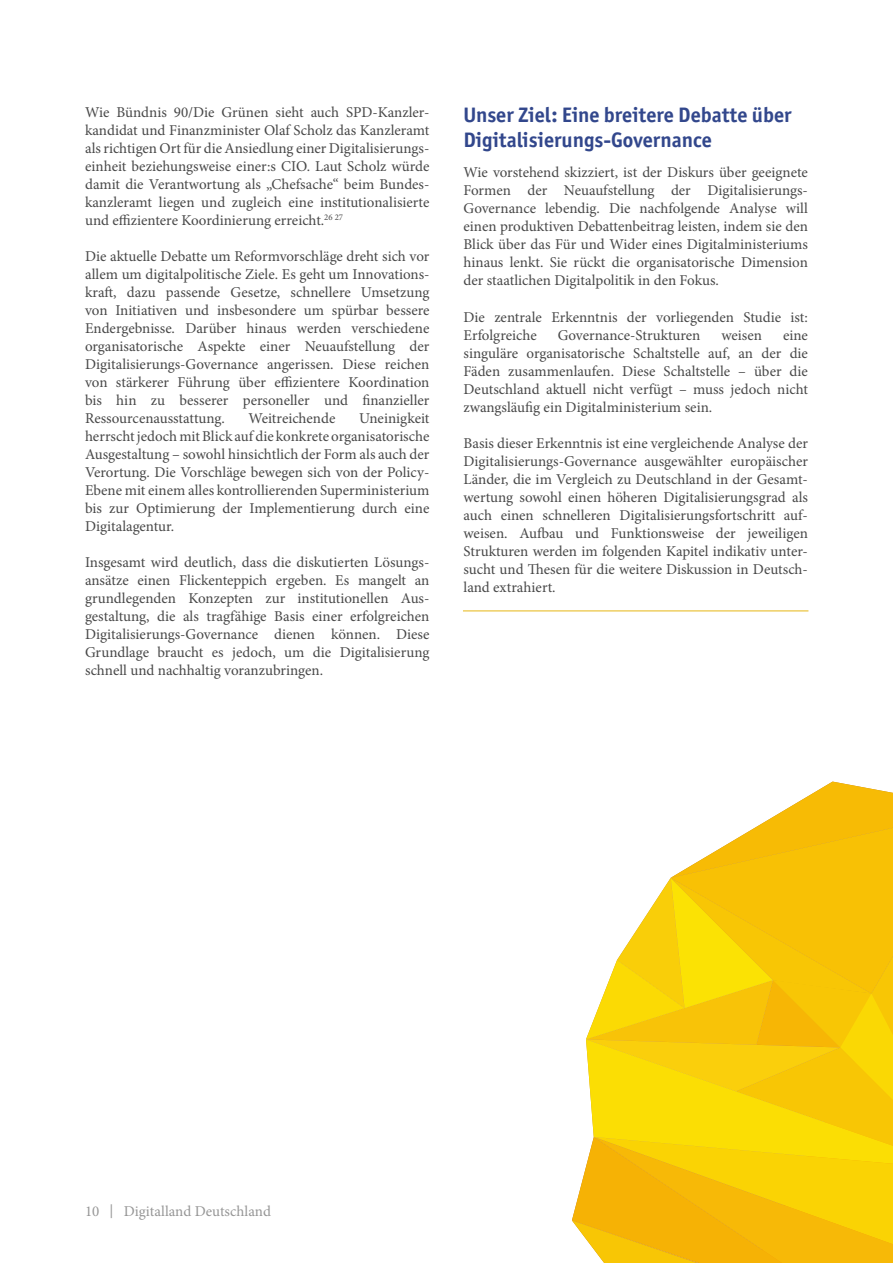
<style>
.page{position:relative;width:893px;height:1263px;background:#fff}
.page>*{position:absolute;margin:0;border:0;box-sizing:border-box;transform-origin:0 0}
.Subhead_L1{font:700 21px/25.2px "Officina Sans ITC Pro";color:#32478c}
.Body{font:15px/18px "Minion Pro";color:#484848;text-align:justify}
.t1{font:15px "Minion Pro";color:#969696}
.s1{font-family:"Graphik"}
</style>
<div class="page">
<svg style="left:572px;top:781px;width:320px;height:482px"></svg>
<hr style="left:463px;top:610px;width:345px;height:1px;background:#e6b613">
<hr style="left:892px;top:0;width:1px;height:1263px;background:#32478c">
<p class="Body" style="left:85px;top:103px;width:346px">Wie Bündnis 90/Die Grünen sieht auch SPD-Kanzler&shy;kandidat und Finanzminister Olaf Scholz das Kanzleramt als richtigen Ort für die Ansiedlung einer Digitalisierungs&shy;einheit beziehungsweise einer:s CIO. Laut Scholz würde damit die Verantwortung als „Chefsache“ beim Bundes&shy;kanzleramt liegen und zugleich eine institutionalisierte und effizientere Koordinierung erreicht.<sup>26</sup> <sup>27</sup></p>
<p class="Body" style="left:85px;top:247px;width:346px">Die aktuelle Debatte um Reformvorschläge dreht sich vor allem um digitalpolitische Ziele. Es geht um Innovations&shy;kraft, dazu passende Gesetze, schnellere Umsetzung von Initiativen und insbesondere um spürbar bessere Endergebnisse. Darüber hinaus werden verschiedene organisatorische Aspekte einer Neuaufstellung der Digitalisierungs-Governance angerissen. Diese reichen von stärkerer Führung über effizientere Koordination bis hin zu besserer personeller und finanzieller Ressourcenausstattung.</p>
<p class="Body" style="left:85px;top:409px;width:346px;text-indent:274px">Uneinigkeit herrscht jedoch mit Blick auf die konkrete organisatorische Ausgestaltung – sowohl hinsichtlich der Form als auch der Verortung. Die Vorschläge bewegen sich von der Policy-Ebene mit einem alles kontrollierenden Superministerium bis zur Optimierung der Implementierung durch eine Digitalagentur.</p>
<p class="Body" style="left:85px;top:553px;width:346px">Insgesamt wird deutlich, dass die diskutierten Lösungs&shy;ansätze einen Flickenteppich ergeben. Es mangelt an grundlegenden Konzepten zur institutionellen Aus&shy;gestaltung, die als tragfähige Basis einer erfolgreichen Digitalisierungs-Governance dienen können. Diese Grundlage braucht es jedoch, um die Digitalisierung schnell und nachhaltig voranzubringen.</p>
<p class="Body" style="left:249px;top:409px;width:88px">Weitreichende</p>
<p class="Subhead_L1" style="left:463px;top:102px;width:329px">Unser Ziel: Eine breitere Debatte über<br>Digitalisierungs-Governance</p>
<p class="Body" style="left:463px;top:164px;width:346px">Wie vorstehend skizziert, ist der Diskurs über geeignete Formen der Neuaufstellung der Digitalisierungs-Governance lebendig. Die nachfolgende Analyse will einen produktiven Debattenbeitrag leisten, indem sie den Blick über das Für und Wider eines Digitalministeriums hinaus lenkt. Sie rückt die organisatorische Dimension der staatlichen Digitalpolitik in den Fokus.</p>
<p class="Body" style="left:463px;top:308px;width:346px">Die zentrale Erkenntnis der vorliegenden Studie ist:<br>Erfolgreiche</p>
<p class="Body" style="left:558px;top:326px;width:144px">Governance-Strukturen</p>
<p class="Body" style="left:721px;top:326px;width:42px">weisen</p>
<p class="Body" style="left:463px;top:326px;width:346px;text-indent:320px">eine singuläre organisatorische Schaltstelle auf, an der die Fäden zusammenlaufen. Diese Schaltstelle – über die Deutschland aktuell nicht verfügt – muss jedoch nicht zwangsläufig ein Digitalministerium sein.</p>
<p class="Body" style="left:463px;top:434px;width:346px">Basis dieser Erkenntnis ist eine vergleichende Analyse der Digitalisierungs-Governance ausgewählter europäischer Länder, die im Vergleich zu Deutschland in der Gesamt&shy;wertung sowohl einen höheren Digitalisierungsgrad als auch einen schnelleren Digitalisierungsfortschritt auf&shy;weisen. Aufbau und Funktionsweise der jeweiligen Strukturen werden im folgenden Kapitel indikativ unter&shy;sucht und Thesen für die weitere Diskussion in Deutsch&shy;land extrahiert.</p>
<p class="t1" style="left:85px;top:1201px;width:187px">10 <span class="s1">|</span> Digitalland Deutschland</p>
</div>
